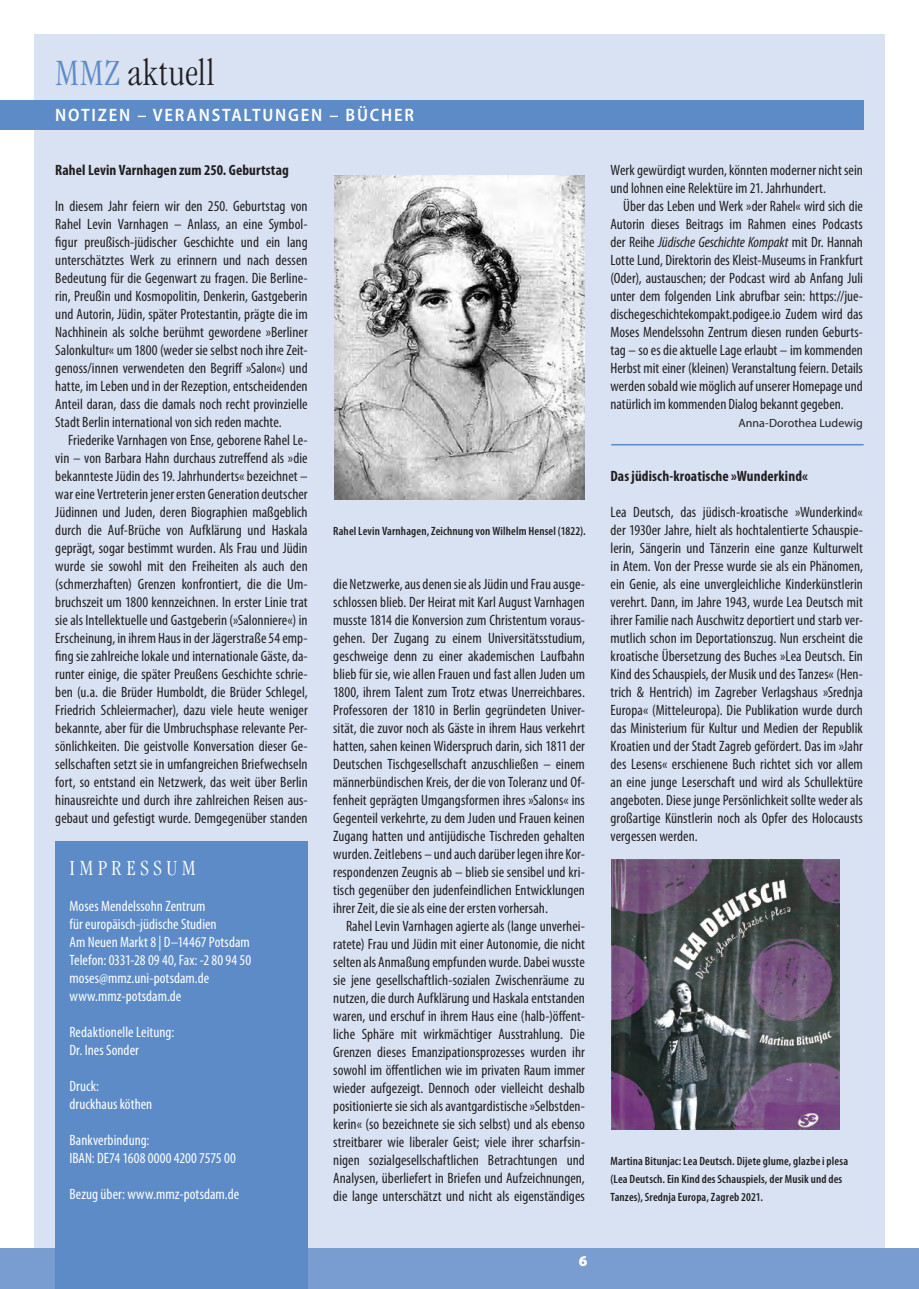
<style>
.page{position:relative;width:919px;height:1289px;background:#fff}
.page>*{position:absolute;margin:0;border:0;box-sizing:border-box;transform-origin:0 0}
.DIA_-_Überschrift{font:36px "MMZ Garamond";letter-spacing:.01em;color:#231f20}
.DIA_-_Standard{font:21px "MMZ Garamond";letter-spacing:.205em;color:#fff}
.t1{font:600 semi-condensed 18px "Myriad Pro";letter-spacing:.1em;color:#fff}
.Dialog_Neu{font:condensed 15px/18px "Myriad Pro";letter-spacing:.005em;color:#231f20;text-align:justify}
.DIA_-_Standard-2{font:condensed 15px "Myriad Pro";letter-spacing:.005em;color:#fff}
.Dialog_Neu-2{font:700 condensed 15px "Myriad Pro";letter-spacing:.01em;color:#231f20}
.DIA_-_Standard-3{font:900 15px "Myriad Pro";color:#fff}
.DIA_-_Bildlegende{font:600 condensed 12px/18px "Myriad Pro";letter-spacing:.015em;color:#231f20}
.Dialog_Neu_Autor{font:12px "Myriad Pro";color:#231f20}
.s1{color:#5c8bc8}
.s2{font-style:italic}
</style>
<div class="page">
<div style="left:34px;top:34px;width:850px;height:1254px;background:#d9e2f2"></div>
<div style="left:0;top:100px;width:863px;height:30px;background:#5c8bc8"></div>
<hr style="left:611px;top:444px;width:252px;height:1px;background:#5c8bc8">
<img style="left:334px;top:175px;width:251px;height:324px">
<img style="left:611px;top:859px;width:228px;height:270px">
<div style="left:0;top:1248px;width:918px;height:40px;background:#799dd1"></div>
<div style="left:55px;top:841px;width:253px;height:447px;background:#5c8bc8"></div>
<p class="DIA_-_Überschrift" style="left:55px;top:52px;width:160px"><span class="s1">MMZ</span> aktuell</p>
<p class="t1" style="left:55px;top:105px;width:360px">NOTIZEN – VERANSTALTUNGEN – BÜCHER</p>
<p class="Dialog_Neu-2" style="left:55px;top:160px;width:235px">Rahel Levin Varnhagen zum 250. Geburtstag</p>
<p class="Dialog_Neu" style="left:55px;top:197px;width:254px">In diesem Jahr feiern wir den 250. Geburtstag von Rahel Levin Varnhagen – Anlass, an eine Symbol&shy;figur preußisch-jüdischer Geschichte und ein lang unterschätztes Werk zu erinnern und nach dessen Bedeutung für die Gegenwart zu fragen. Die Berline&shy;rin, Preußin und Kosmopolitin, Denkerin, Gastgeberin und Autorin, Jüdin, später Protestantin, prägte die im Nachhinein als solche berühmt gewordene »Berliner Salonkultur« um 1800 (weder sie selbst noch ihre Zeit&shy;genoss/innen verwendeten den Begriff »Salon«) und hatte, im Leben und in der Rezeption, entscheidenden Anteil daran, dass die damals noch recht provinzielle Stadt Berlin international von sich reden machte.</p>
<p class="Dialog_Neu" style="left:55px;top:431px;width:254px;text-indent:13px">Friederike Varnhagen von Ense, geborene Rahel Le&shy;vin – von Barbara Hahn durchaus zutreffend als »die bekannteste Jüdin des 19. Jahrhunderts« bezeichnet – war eine Vertreterin jener ersten Generation deutscher Jüdinnen und Juden, deren Biographien maßgeblich durch die Auf-Brüche von Aufklärung und Haskala geprägt, sogar bestimmt wurden. Als Frau und Jüdin wurde sie sowohl mit den Freiheiten als auch den (schmerzhaften) Grenzen konfrontiert, die die Um&shy;bruchszeit um 1800 kennzeichnen. In erster Linie trat sie als Intellektuelle und Gastgeberin (»Salonniere«) in Erscheinung, in ihrem Haus in der Jägerstraße 54 emp&shy;fing sie zahlreiche lokale und internationale Gäste, da&shy;runter einige, die später Preußens Geschichte schrie&shy;ben (u.a. die Brüder Humboldt, die Brüder Schlegel, Friedrich Schleiermacher), dazu viele heute weniger bekannte, aber für die Umbruchsphase relevante Per&shy;sönlichkeiten. Die geistvolle Konversation dieser Ge&shy;sellschaften setzt sie in umfangreichen Briefwechseln fort, so entstand ein Netzwerk, das weit über Berlin hinausreichte und durch ihre zahlreichen Reisen aus&shy;gebaut und gefestigt wurde. Demgegenüber standen</p>
<p class="DIA_-_Standard" style="left:69px;top:855px;width:128px">IMPRESSUM</p>
<p class="DIA_-_Standard-2" style="left:69px;top:896px;width:137px">Moses Mendelssohn Zentrum</p>
<p class="DIA_-_Standard-2" style="left:69px;top:914px;width:149px">für europäisch-jüdische Studien</p>
<p class="DIA_-_Standard-2" style="left:69px;top:932px;width:182px">Am Neuen Markt 8 | D–14467 Potsdam</p>
<p class="DIA_-_Standard-2" style="left:69px;top:950px;width:183px">Telefon: 0331-28 09 40, Fax: -2 80 94 50</p>
<p class="DIA_-_Standard-2" style="left:69px;top:968px;width:141px">moses@mmz.uni-potsdam.de</p>
<p class="DIA_-_Standard-2" style="left:69px;top:986px;width:113px">www.mmz-potsdam.de</p>
<p class="DIA_-_Standard-2" style="left:69px;top:1022px;width:106px">Redaktionelle Leitung:</p>
<p class="DIA_-_Standard-2" style="left:69px;top:1040px;width:71px">Dr. Ines Sonder</p>
<p class="DIA_-_Standard-2" style="left:69px;top:1076px;width:31px">Druck:</p>
<p class="DIA_-_Standard-2" style="left:69px;top:1094px;width:84px">druckhaus köthen</p>
<p class="DIA_-_Standard-2" style="left:69px;top:1130px;width:82px">Bankverbindung:</p>
<p class="DIA_-_Standard-2" style="left:69px;top:1148px;width:168px">IBAN: DE74 1608 0000 4200 7575 00</p>
<p class="DIA_-_Standard-2" style="left:69px;top:1184px;width:171px">Bezug über: www.mmz-potsdam.de</p>
<p class="DIA_-_Bildlegende" style="left:333px;top:522px;width:254px">Rahel Levin Varnhagen, Zeichnung von Wilhelm Hensel (1822).</p>
<p class="Dialog_Neu" style="left:333px;top:575px;width:253px">die Netzwerke, aus denen sie als Jüdin und Frau ausge&shy;schlossen blieb. Der Heirat mit Karl August Varnhagen musste 1814 die Konversion zum Christentum voraus&shy;gehen. Der Zugang zu einem Universitätsstudium, geschweige denn zu einer akademischen Laufbahn blieb für sie, wie allen Frauen und fast allen Juden um 1800, ihrem Talent zum Trotz etwas Unerreichbares.<br>Professoren der 1810 in Berlin gegründeten Univer&shy;sität, die zuvor noch als Gäste in ihrem Haus verkehrt hatten, sahen keinen Widerspruch darin, sich 1811 der Deutschen Tischgesellschaft anzuschließen – einem männerbündischen Kreis, der die von Toleranz und Of&shy;fenheit geprägten Umgangsformen ihres »Salons« ins Gegenteil verkehrte, zu dem Juden und Frauen keinen Zugang hatten und antijüdische Tischreden gehalten wurden. Zeitlebens – und auch darüber legen ihre Kor&shy;respondenzen Zeugnis ab – blieb sie sensibel und kri&shy;tisch gegenüber den judenfeindlichen Entwicklungen ihrer Zeit, die sie als eine der ersten vorhersah.</p>
<p class="Dialog_Neu" style="left:333px;top:917px;width:253px;text-indent:13px">Rahel Levin Varnhagen agierte als (lange unverhei&shy;ratete) Frau und Jüdin mit einer Autonomie, die nicht selten als Anmaßung empfunden wurde. Dabei wusste sie jene gesellschaftlich-sozialen Zwischenräume zu nutzen, die durch Aufklärung und Haskala entstanden waren, und erschuf in ihrem Haus eine (halb-)öffent&shy;liche Sphäre mit wirkmächtiger Ausstrahlung. Die Grenzen dieses Emanzipationsprozesses wurden ihr sowohl im öffentlichen wie im privaten Raum immer wieder aufgezeigt. Dennoch oder vielleicht deshalb positionierte sie sich als avantgardistische »Selbstden&shy;kerin« (so bezeichnete sie sich selbst) und als ebenso streitbarer wie liberaler Geist; viele ihrer scharfsin&shy;nigen sozialgesellschaftlichen Betrachtungen und Analysen, überliefert in Briefen und Aufzeichnungen, die lange unterschätzt und nicht als eigenständiges</p>
<p class="DIA_-_Standard-3" style="left:579px;top:1252px;width:10px">6</p>
<p class="Dialog_Neu" style="left:610px;top:161px;width:254px">Werk gewürdigt wurden, könnten moderner nicht sein und lohnen eine Relektüre im 21. Jahrhundert.</p>
<p class="Dialog_Neu" style="left:610px;top:197px;width:254px;text-indent:13px">Über das Leben und Werk »der Rahel« wird sich die Autorin dieses Beitrags im Rahmen eines Podcasts der Reihe <span class="s2">Jüdische Geschichte Kompakt</span> mit Dr. Hannah Lotte Lund, Direktorin des Kleist-Museums in Frankfurt (Oder), austauschen; der Podcast wird ab Anfang Juli unter dem folgenden Link abrufbar sein: https://jue&shy;dischegeschichtekompakt.podigee.io Zudem wird das Moses Mendelssohn Zentrum diesen runden Geburts&shy;tag – so es die aktuelle Lage erlaubt – im kommenden Herbst mit einer (kleinen) Veranstaltung feiern. Details werden sobald wie möglich auf unserer Homepage und natürlich im kommenden Dialog bekannt gegeben.</p>
<p class="Dialog_Neu_Autor" style="left:738px;top:415px;width:126px">Anna-Dorothea Ludewig</p>
<p class="Dialog_Neu-2" style="left:610px;top:466px;width:199px">Das jüdisch-kroatische »Wunderkind«</p>
<p class="Dialog_Neu" style="left:610px;top:503px;width:254px">Lea Deutsch, das jüdisch-kroatische »Wunderkind« der 1930er Jahre, hielt als hochtalentierte Schauspie&shy;lerin, Sängerin und Tänzerin eine ganze Kulturwelt in Atem. Von der Presse wurde sie als ein Phänomen, ein Genie, als eine unvergleichliche Kinderkünstlerin verehrt. Dann, im Jahre 1943, wurde Lea Deutsch mit ihrer Familie nach Auschwitz deportiert und starb ver&shy;mutlich schon im Deportationszug. Nun erscheint die kroatische Übersetzung des Buches »Lea Deutsch. Ein Kind des Schauspiels, der Musik und des Tanzes« (Hen&shy;trich &amp; Hentrich) im Zagreber Verlagshaus »Srednja Europa« (Mitteleuropa). Die Publikation wurde durch das Ministerium für Kultur und Medien der Republik Kroatien und der Stadt Zagreb gefördert. Das im »Jahr des Lesens« erschienene Buch richtet sich vor allem an eine junge Leserschaft und wird als Schullektüre angeboten. Diese junge Persönlichkeit sollte weder als großartige Künstlerin noch als Opfer des Holocausts vergessen werden.</p>
<p class="DIA_-_Bildlegende" style="left:610px;top:1152px;width:239px">Martina Bitunjac: Lea Deutsch. Dijete glume, glazbe i plesa (Lea Deutsch. Ein Kind des Schauspiels, der Musik und des<br>Tanzes), Srednja Europa, Zagreb 2021.</p>
</div>
